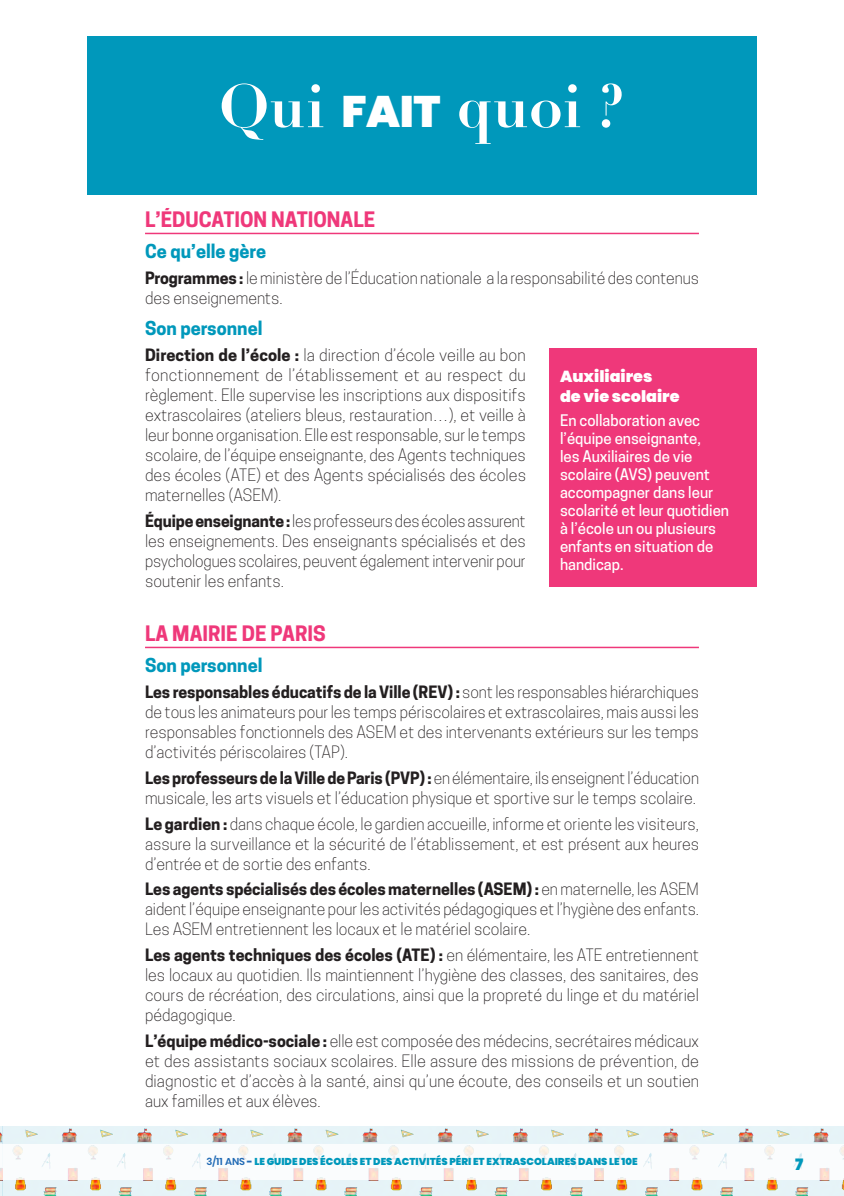
<style>
.page{position:relative;width:844px;height:1196px;background:#fff}
.page>*{position:absolute;margin:0;border:0;box-sizing:border-box;transform-origin:0 0}
.t1{font:700 60px "Didot";color:#fff}
.t2{font:700 20px "Cooper Hewitt";color:#ef387a}
.t3{font:700 18px "Cooper Hewitt";color:#0098bb}
.t4{font:300 16px/20px "Cooper Hewitt";color:#231f20;text-align:justify}
.t5{font:900 16px/20px "Poppins";color:#fff}
.t6{font:900 16px "Poppins";color:#0098bb}
.t7{font:500 15px/18px "Cooper Hewitt";color:#fff}
.t8{font:900 10px "Poppins";color:#0098bb}
.s1{font-family:"Poppins";font-weight:900;font-size:44px}
.s2{font-weight:700}
.s3{font-weight:600;color:#226bb5}
.s4{color:#226bb5}
</style>
<div class="page">
<img style="left:0;top:1126px;width:844px;height:69px">
<div style="left:87px;top:36px;width:669px;height:159px;background:#0098bb"></div>
<hr style="left:145px;top:233px;width:554px;height:1px;background:#ef387a">
<hr style="left:145px;top:646px;width:554px;height:2px;background:#ef387a">
<div style="left:548px;top:348px;width:208px;height:239px;background:#ef387a"></div>
<div style="left:2px;top:1143px;width:842px;height:36px;background:#fff"></div>
<hr style="left:0;top:1143px;width:2px;height:36px;background:#fff">
<svg style="left:0;top:1192px;width:4px;height:4px"></svg>
<svg style="left:840px;top:1192px;width:4px;height:4px"></svg>
<h1 class="t1" style="left:219px;top:68px;width:407px">Qui <span class="s1">FAIT</span> quoi ?</h1>
<p class="t2" style="left:145px;top:208px;width:232px">L’ÉDUCATION NATIONALE</p>
<p class="t3" style="left:145px;top:241px;width:123px">Ce qu’elle gère</p>
<p class="t4" style="left:145px;top:268px;width:555px"><span class="s2">Programmes :</span> le ministère de l’Éducation nationale a la responsabilité des contenus des enseignements.</p>
<p class="t3" style="left:145px;top:318px;width:119px">Son personnel</p>
<p class="t4" style="left:145px;top:345px;width:382px"><span class="s2">Direction de l’école :</span> la direction d’école veille au bon fonctionnement de l’établissement et au respect du règlement. Elle supervise les inscriptions aux dispositifs extrascolaires (ateliers bleus, restauration…), et veille à leur bonne organisation. Elle est responsable, sur le temps scolaire, de l’équipe enseignante, des Agents techniques des écoles (ATE) et des Agents spécialisés des écoles maternelles (ASEM).</p>
<p class="t4" style="left:145px;top:511px;width:382px"><span class="s2">Équipe enseignante :</span> les professeurs des écoles assurent les enseignements. Des enseignants spécialisés et des psychologues scolaires, peuvent également intervenir pour soutenir les enfants.</p>
<p class="t2" style="left:145px;top:621px;width:182px">LA MAIRIE DE PARIS</p>
<p class="t3" style="left:145px;top:655px;width:119px">Son personnel</p>
<p class="t4" style="left:145px;top:682px;width:555px"><span class="s2">Les responsables éducatifs de la Ville (REV) :</span> sont les responsables hiérarchiques de tous les animateurs pour les temps périscolaires et extrascolaires, mais aussi les responsables fonctionnels des ASEM et des intervenants extérieurs sur les temps d’activités périscolaires (TAP).</p>
<p class="t4" style="left:145px;top:767px;width:555px"><span class="s2">Les professeurs de la Ville de Paris (PVP) :</span> en élémentaire, ils enseignent l’éducation musicale, les arts visuels et l’éducation physique et sportive sur le temps scolaire.</p>
<p class="t4" style="left:145px;top:813px;width:555px"><span class="s2">Le gardien :</span> dans chaque école, le gardien accueille, informe et oriente les visiteurs, assure la surveillance et la sécurité de l’établissement, et est présent aux heures d’entrée et de sortie des enfants.</p>
<p class="t4" style="left:145px;top:879px;width:555px"><span class="s2">Les agents spécialisés des écoles maternelles (ASEM) :</span> en maternelle, les ASEM aident l’équipe enseignante pour les activités pédagogiques et l’hygiène des enfants.<br>Les ASEM entretiennent les locaux et le matériel scolaire.</p>
<p class="t4" style="left:145px;top:944px;width:555px"><span class="s2">Les agents techniques des écoles (ATE) :</span> en élémentaire, les ATE entretiennent les locaux au quotidien. Ils maintiennent l’hygiène des classes, des sanitaires, des cours de récréation, des circulations, ainsi que la propreté du linge et du matériel pédagogique.</p>
<p class="t4" style="left:145px;top:1030px;width:555px"><span class="s2">L’équipe médico-sociale :</span> elle est composée des médecins, secrétaires médicaux et des assistants sociaux scolaires. Elle assure des missions de prévention, de diagnostic et d’accès à la santé, ainsi qu’une écoute, des conseils et un soutien aux familles et aux élèves.</p>
<p class="t5" style="left:560px;top:367px;width:121px">Auxiliaires<br>de vie scolaire</p>
<p class="t7" style="left:560px;top:411px;width:171px">En collaboration avec l’équipe enseignante,<br>les Auxiliaires de vie scolaire (AVS) peuvent accompagner dans leur scolarité et leur quotidien à l’école un ou plusieurs enfants en situation de handicap.</p>
<p class="t8" style="left:206px;top:1155px;width:433px"><span class="s3">3/11 ANS</span> <span class="s4">-</span> LE GUIDE DES ÉCOLES ET DES ACTIVITÉS PÉRI ET EXTRASCOLAIRES DANS LE 10E</p>
<p class="t6" style="left:795px;top:1154px;width:10px">7</p>
</div>
